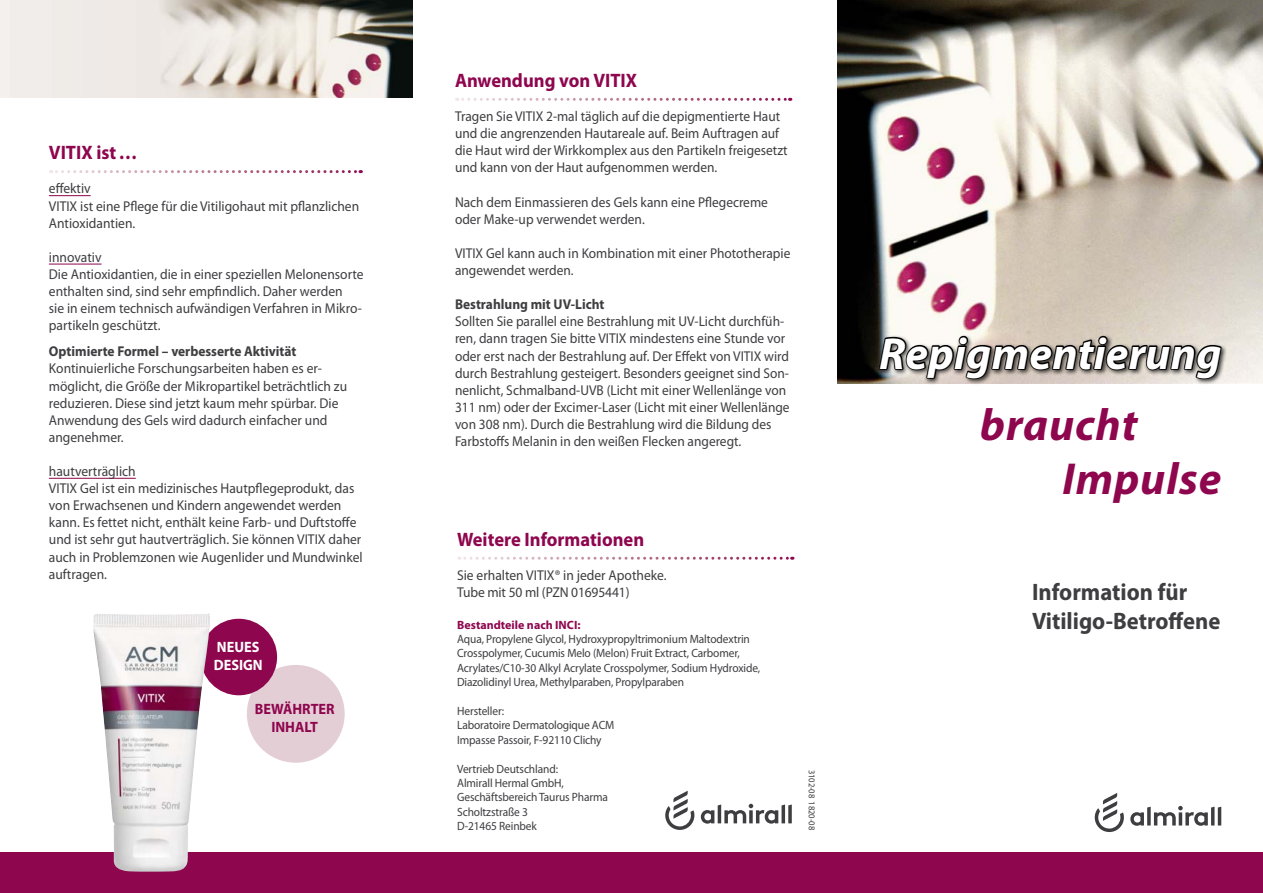
<style>
.page{position:relative;width:1263px;height:893px;background:#fff}
.page>*{position:absolute;margin:0;border:0;box-sizing:border-box;transform-origin:0 0}
.t1{font:italic 700 45px "Myriad Pro";letter-spacing:.005em;color:#fff}
.t2{font:italic 700 45px/54px "Myriad Pro";letter-spacing:.02em;color:#8e064e}
.t3{font:700 23.85px/28.7px "Myriad Pro";color:#3e3d40;scale:.95 1}
.t4{font:700 19.5px "Myriad Pro";color:#8e064e;scale:.95 1}
.t5{font:700 15px/18px "Myriad Pro";color:#8e064e;text-align:center;scale:.95 1}
.t6{font:700 15px/18px "Myriad Pro";color:#fff;scale:.95 1}
.t7{font:14.25px/17.1px "Myriad Pro";color:#3e3d40;scale:.95 1}
.t8{font:14.25px/17.1px "Myriad Pro";color:#3e3d40;scale:.94 1}
.t9{font:700 14.25px "Myriad Pro";color:#3e3d40;scale:.94 1}
.t10{font:12px/14.4px "Myriad Pro";letter-spacing:-.01em;color:#3e3d40;scale:.95 1}
.t11{font:700 12px "Myriad Pro";color:#8e064e}
.t12{font:9px "Myriad Pro";letter-spacing:-.01em;color:#3e3d40;scale:.95 1}
</style>
<div class="page">
<div style="left:247px;top:665px;width:98px;height:98px;background:#e4ced5;border-radius:50%"></div>
<hr style="left:49px;top:195px;width:42px;height:1px;background:#8e064e">
<hr style="left:49px;top:264px;width:53px;height:1px;background:#8e064e">
<hr style="left:49px;top:478px;width:87px;height:1px;background:#8e064e">
<svg style="left:50px;top:170px;width:311px;height:3px"></svg>
<svg style="left:463px;top:98px;width:327px;height:3px"></svg>
<svg style="left:459px;top:557px;width:333px;height:3px"></svg>
<img style="left:838px;top:0;width:425px;height:383px">
<div style="left:877px;top:334px;width:350px;height:51px;background:#000;opacity:.75"></div>
<svg style="left:877px;top:335px;width:346px;height:45px;background:#76716b"></svg>
<img style="left:0;top:0;width:412px;height:98px">
<svg style="left:665px;top:791px;width:29px;height:39px"></svg>
<svg style="left:701px;top:804px;width:91px;height:20px"></svg>
<svg style="left:1094px;top:793px;width:30px;height:39px"></svg>
<svg style="left:1130px;top:806px;width:91px;height:20px"></svg>
<div style="left:0;top:853px;width:1263px;height:40px;background:#8e064e"></div>
<div style="left:201px;top:619px;width:76px;height:76px;background:#8e064e;border-radius:50%"></div>
<img style="left:93px;top:614px;width:117px;height:258px">
<h3 class="t4" style="left:49px;top:142px;width:94px">VITIX ist…</h3>
<p class="t7" style="left:49px;top:180px;width:328px">effektiv<br>VITIX ist eine Pflege für die Vitiligohaut mit pflanzlichen<br>Antioxidantien.</p>
<p class="t7" style="left:49px;top:249px;width:333px">innovativ<br>Die Antioxidantien, die in einer speziellen Melonensorte enthalten sind, sind sehr empfindlich. Daher werden<br>sie in einem technisch aufwändigen Verfahren in Mikro&shy;partikeln geschützt.</p>
<p class="t9" style="left:49px;top:344px;width:265px">Optimierte Formel – verbesserte Aktivität</p>
<p class="t7" style="left:49px;top:360px;width:315px">Kontinuierliche Forschungsarbeiten haben es er&shy;möglicht, die Größe der Mikropartikel beträchtlich zu reduzieren. Diese sind jetzt kaum mehr spürbar. Die Anwendung des Gels wird dadurch einfacher und angenehmer.</p>
<p class="t7" style="left:49px;top:463px;width:332px">hautverträglich<br>VITIX Gel ist ein medizinisches Hautpflegeprodukt, das von Erwachsenen und Kindern angewendet werden kann. Es fettet nicht, enthält keine Farb- und Duftstoffe und ist sehr gut hautverträglich. Sie können VITIX daher auch in Problemzonen wie Augenlider und Mundwinkel auftragen.</p>
<p class="t6" style="left:214px;top:638px;width:53px">NEUES<br>DESIGN</p>
<p class="t5" style="left:255px;top:700px;width:85px">BEWÄHRTER<br>INHALT</p>
<h3 class="t4" style="left:455px;top:69px;width:193px">Anwendung von VITIX</h3>
<p class="t8" style="left:455px;top:108px;width:355px">Tragen Sie VITIX 2-mal täglich auf die depigmentierte Haut und die angrenzenden Hautareale auf. Beim Auftragen auf die Haut wird der Wirkkomplex aus den Partikeln freigesetzt und kann von der Haut aufgenommen werden.</p>
<p class="t8" style="left:455px;top:194px;width:334px">Nach dem Einmassieren des Gels kann eine Pflegecreme oder Make-up verwendet werden.</p>
<p class="t8" style="left:455px;top:245px;width:358px">VITIX Gel kann auch in Kombination mit einer Phototherapie angewendet werden.</p>
<p class="t9" style="left:455px;top:296px;width:160px">Bestrahlung mit UV-Licht</p>
<p class="t8" style="left:455px;top:313px;width:357px">Sollten Sie parallel eine Bestrahlung mit UV-Licht durchfüh&shy;ren, dann tragen Sie bitte VITIX mindestens eine Stunde vor oder erst nach der Bestrahlung auf. Der Effekt von VITIX wird durch Bestrahlung gesteigert. Besonders geeignet sind Son&shy;nenlicht, Schmalband-UVB (Licht mit einer Wellenlänge von 311 nm) oder der Excimer-Laser (Licht mit einer Wellenlänge von 308 nm). Durch die Bestrahlung wird die Bildung des Farbstoffs Melanin in den weißen Flecken angeregt.</p>
<h3 class="t4" style="left:457px;top:528px;width:198px">Weitere Informationen</h3>
<p class="t7" style="left:457px;top:567px;width:222px">Sie erhalten VITIX® in jeder Apotheke.<br>Tube mit 50 ml (PZN 01695441)</p>
<p class="t11" style="left:457px;top:618px;width:125px">Bestandteile nach INCI:</p>
<p class="t10" style="left:457px;top:632px;width:320px">Aqua, Propylene Glycol, Hydroxypropyltrimonium Maltodextrin Crosspolymer, Cucumis Melo (Melon) Fruit Extract, Carbomer, Acrylates/C10-30 Alkyl Acrylate Crosspolymer, Sodium Hydroxide, Diazolidinyl Urea, Methylparaben, Propylparaben</p>
<p class="t10" style="left:457px;top:704px;width:167px">Hersteller:<br>Laboratoire Dermatologique ACM<br>Impasse Passoir, F-92110 Clichy</p>
<p class="t10" style="left:457px;top:762px;width:160px">Vertrieb Deutschland:<br>Almirall Hermal GmbH,<br>Geschäftsbereich Taurus Pharma<br>Scholtzstraße 3<br>D-21465 Reinbek</p>
<p class="t12" style="left:816px;top:770px;width:65px;rotate:90deg">3102-08 1820-08</p>
<h1 class="t1" style="left:879px;top:329px;width:344px">Repigmentierung</h1>
<h1 class="t2" style="left:1062px;top:398px;width:160px;text-indent:-83px">braucht<br>Impulse</h1>
<h2 class="t3" style="left:1032px;top:578px;width:200px">Information für<br>Vitiligo-Betroffene</h2>
</div>
